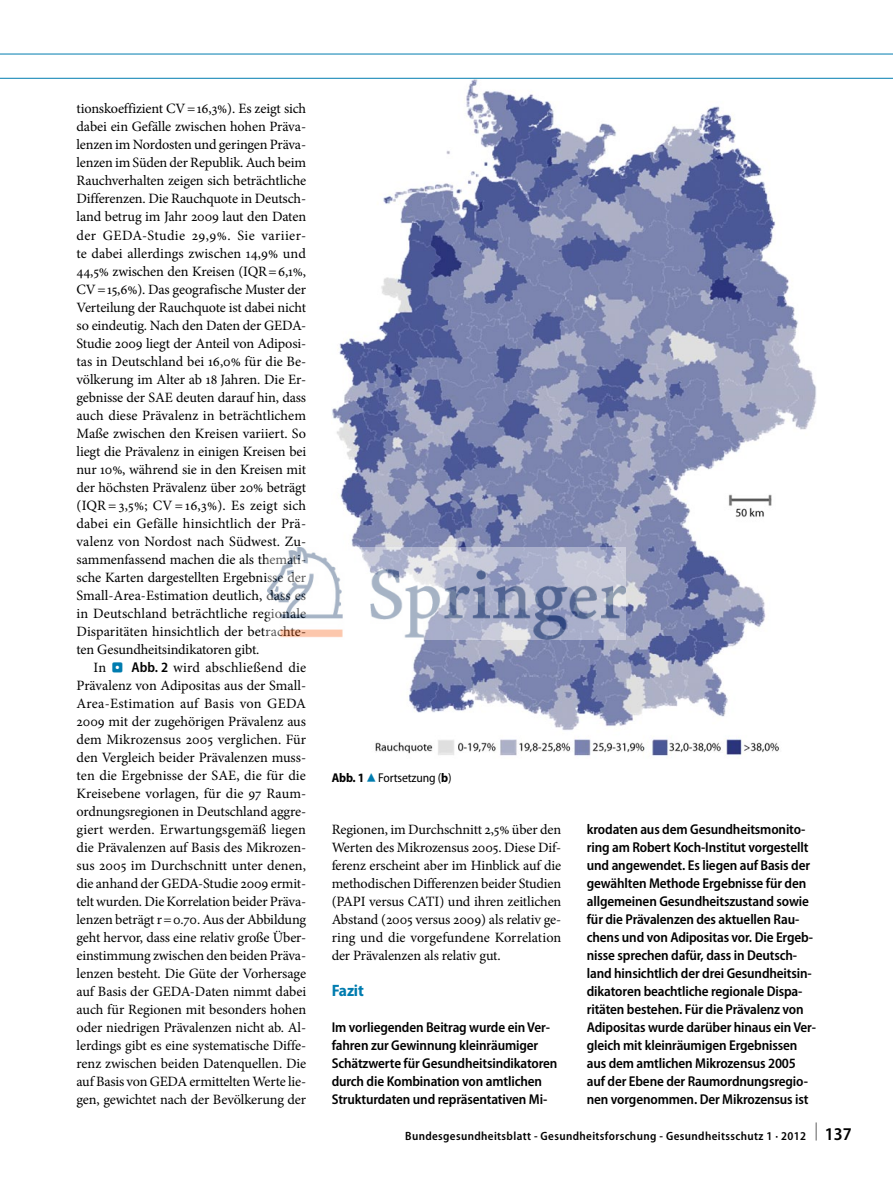
<style>
.page{position:relative;width:893px;height:1187px;background:#fff}
.page>*{position:absolute;margin:0;border:0;box-sizing:border-box;transform-origin:0 0}
._012_u1{font:700 semi-condensed 16.5px "Myriad Pro";letter-spacing:-.01em;color:#007caf}
._010_fliesstext_mit{font:14.25px/18px "Minion Pro";letter-spacing:-.01em;color:#000;text-align:justify}
._019_fazit{font:600 semi-condensed 14.25px/18px "Myriad Pro";letter-spacing:-.01em;color:#000}
._024_abb_legende{font:semi-condensed 12.75px "Myriad Pro";letter-spacing:-.01em;color:#000}
.t1{font:600 semi-condensed 12px "Myriad Pro";letter-spacing:.03em;color:#000}
.s1{font-family:"S Buttons";font-size:13.5px;color:#007caf}
.s2{font-family:"Myriad Pro";font-weight:600;font-stretch:semi-condensed}
.s3{font-weight:700}
.s4{font-family:"S Buttons";font-stretch:normal;font-size:14.25px;color:#007caf}
.s5{font-size:18px}
</style>
<div class="page">
<img style="left:332px;top:79px;width:484px;height:677px">
<hr style="left:0;top:54px;width:893px;height:1px;background:#007caf">
<hr style="left:0;top:78px;width:893px;height:1px;background:#007caf">
<img style="left:268px;top:547px;width:357px;height:93px">
<p class="_010_fliesstext_mit" style="left:77px;top:100px;width:231px">tionskoeffizient CV=16,3%). Es zeigt sich dabei ein Gefälle zwischen hohen Präva&shy;lenzen im Nordosten und geringen Präva&shy;lenzen im Süden der Republik. Auch beim Rauchverhalten zeigen sich beträchtliche Differenzen. Die Rauchquote in Deutsch&shy;land betrug im Jahr 2009 laut den Daten der GEDA-Studie 29,9%. Sie variier&shy;te dabei allerdings zwischen 14,9% und 44,5% zwischen den Kreisen (IQR=6,1%, CV=15,6%). Das geografische Muster der Verteilung der Rauchquote ist dabei nicht so eindeutig. Nach den Daten der GEDA-Studie 2009 liegt der Anteil von Adiposi&shy;tas in Deutschland bei 16,0% für die Be&shy;völkerung im Alter ab 18 Jahren. Die Er&shy;gebnisse der SAE deuten darauf hin, dass auch diese Prävalenz in beträchtlichem Maße zwischen den Kreisen variiert. So liegt die Prävalenz in einigen Kreisen bei nur 10%, während sie in den Kreisen mit der höchsten Prävalenz über 20% beträgt (IQR= 3,5%; CV = 16,3%). Es zeigt sich dabei ein Gefälle hinsichtlich der Prä&shy;valenz von Nordost nach Südwest. Zu&shy;sammenfassend machen die als themati&shy;sche Karten dargestellten Ergebnisse der Small-Area-Estimation deutlich, dass es in Deutschland beträchtliche regionale Disparitäten hinsichtlich der betrachte&shy;ten Gesundheitsindikatoren gibt.</p>
<p class="_010_fliesstext_mit" style="left:77px;top:658px;width:231px;text-indent:17px">In <span class="s1">.</span> <span class="s2">Abb. 2</span> wird abschließend die Prävalenz von Adipositas aus der Small-Area-Estimation auf Basis von GEDA 2009 mit der zugehörigen Prävalenz aus dem Mikrozensus 2005 verglichen. Für den Vergleich beider Prävalenzen muss&shy;ten die Ergebnisse der SAE, die für die Kreisebene vorlagen, für die 97 Raum&shy;ordnungsregionen in Deutschland aggre&shy;giert werden. Erwartungsgemäß liegen die Prävalenzen auf Basis des Mikrozen&shy;sus 2005 im Durchschnitt unter denen, die anhand der GEDA-Studie 2009 ermit&shy;telt wurden. Die Korrelation beider Präva&shy;lenzen beträgt r=0.70. Aus der Abbildung geht hervor, dass eine relativ große Über&shy;einstimmung zwischen den beiden Präva&shy;lenzen besteht. Die Güte der Vorhersage auf Basis der GEDA-Daten nimmt dabei auch für Regionen mit besonders hohen oder niedrigen Prävalenzen nicht ab. Al&shy;lerdings gibt es eine systematische Diffe&shy;renz zwischen beiden Datenquellen. Die auf Basis von GEDA ermittelten Werte lie&shy;gen, gewichtet nach der Bevölkerung der</p>
<p class="_024_abb_legende" style="left:332px;top:770px;width:121px"><span class="s3">Abb. 1</span><span class="s4">8</span>Fortsetzung (<span class="s3">b</span>)</p>
<p class="_010_fliesstext_mit" style="left:332px;top:820px;width:231px">Regionen, im Durchschnitt 2,5% über den Werten des Mikrozensus 2005. Diese Dif&shy;ferenz erscheint aber im Hinblick auf die methodischen Differenzen beider Studien (PAPI versus CATI) und ihren zeitlichen Abstand (2005 versus 2009) als relativ ge&shy;ring und die vorgefundene Korrelation der Prävalenzen als relativ gut.</p>
<p class="_012_u1" style="left:332px;top:981px;width:34px">Fazit</p>
<p class="_019_fazit" style="left:332px;top:1018px;width:227px">Im vorliegenden Beitrag wurde ein Ver&shy;fahren zur Gewinnung kleinräumiger Schätzwerte für Gesundheitsindikatoren durch die Kombination von amtlichen Strukturdaten und repräsentativen Mi-</p>
<p class="_019_fazit" style="left:587px;top:820px;width:231px">krodaten aus dem Gesundheitsmonito&shy;ring am Robert Koch-Institut vorgestellt und angewendet. Es liegen auf Basis der gewählten Methode Ergebnisse für den allgemeinen Gesundheitszustand sowie für die Prävalenzen des aktuellen Rau&shy;chens und von Adipositas vor. Die Ergeb&shy;nisse sprechen dafür, dass in Deutsch&shy;land hinsichtlich der drei Gesundheitsin&shy;dikatoren beachtliche regionale Dispa&shy;ritäten bestehen. Für die Prävalenz von Adipositas wurde darüber hinaus ein Ver&shy;gleich mit kleinräumigen Ergebnissen aus dem amtlichen Mikrozensus 2005 auf der Ebene der Raumordnungsregio&shy;nen vorgenommen. Der Mikrozensus ist</p>
<p class="t1" style="left:405px;top:1129px;width:448px">Bundesgesundheitsblatt - Gesundheitsforschung - Gesundheitsschutz 1 · 2012 <sup>|</sup> <span class="s5">137</span></p>
</div>
